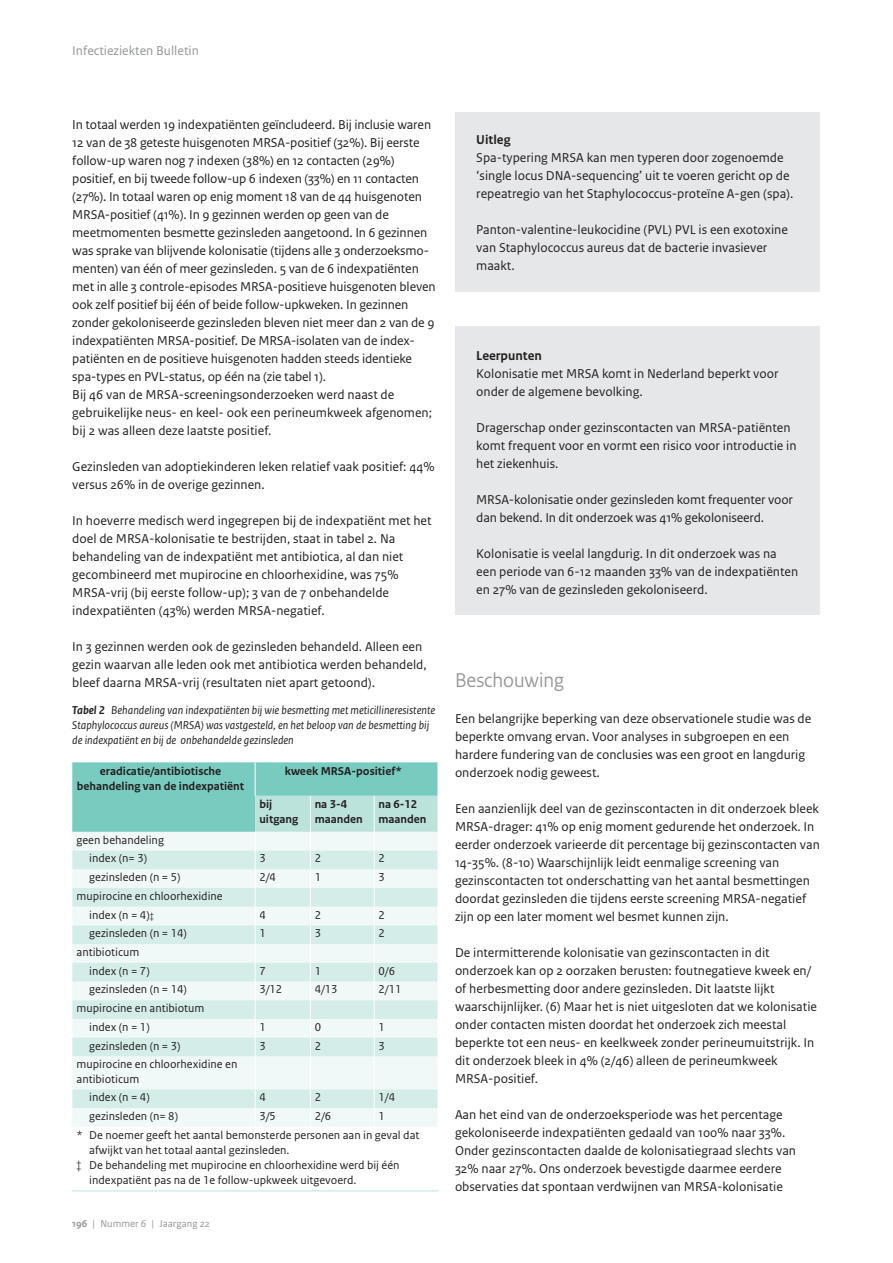
<style>
.page{position:relative;width:893px;height:1263px;background:#fff}
.page>*{position:absolute;margin:0;border:0;box-sizing:border-box;transform-origin:0 0}
.t1{font:21px "Rijksoverheid Sans Heading";color:#939598}
.t2{font:13.5px/18px "Rijksoverheid Sans Text";color:#231f20}
.t3{font:13.5px "Rijksoverheid Sans Text";color:#939598}
.t4{font:700 13.5px "Rijksoverheid Sans Text";color:#231f20}
.t5{font:12px/18.8px "Rijksoverheid Sans Text";color:#231f20}
.t6{font:italic 12px/15px "Rijksoverheid Sans Text";color:#231f20}
.t7{font:700 12px/15px "Rijksoverheid Sans Text";color:#231f20}
.t8{font:10.5px "Rijksoverheid Sans Text";color:#939598}
.s1{font-weight:700}
</style>
<div class="page">
<div style="left:455px;top:112px;width:365px;height:179px;background:#e6e7e9"></div>
<div style="left:455px;top:327px;width:365px;height:288px;background:#e6e7e9"></div>
<div style="left:72px;top:1108px;width:365px;height:19px;background:#f0f9f7"></div>
<svg style="left:72px;top:1056px;width:366px;height:52px;fill:#f0f9f7"></svg>
<hr style="left:310px;top:1056px;width:1px;height:33px;background:#fff">
<svg style="left:310px;top:1089px;width:1px;height:38px"></svg>
<hr style="left:374px;top:1056px;width:1px;height:33px;background:#fff">
<svg style="left:374px;top:1089px;width:1px;height:38px"></svg>
<svg style="left:72px;top:762px;width:366px;height:294px"></svg>
<hr style="left:255px;top:1056px;width:1px;height:33px;background:#fff">
<svg style="left:255px;top:1089px;width:1px;height:38px"></svg>
<hr style="left:72px;top:1190px;width:183px;height:1px;background:#bce2dc">
<hr style="left:255px;top:1190px;width:55px;height:1px;background:#bce2dc">
<hr style="left:310px;top:1190px;width:64px;height:1px;background:#bce2dc">
<hr style="left:374px;top:1190px;width:64px;height:1px;background:#bce2dc">
<p class="t3" style="left:72px;top:43px;width:128px">Infectieziekten Bulletin</p>
<p class="t2" style="left:72px;top:115px;width:365px">In totaal werden 19 indexpatiënten geïncludeerd. Bij inclusie waren 12 van de 38 geteste huisgenoten MRSA-positief (32%). Bij eerste follow-up waren nog 7 indexen (38%) en 12 contacten (29%) positief, en bij tweede follow-up 6 indexen (33%) en 11 contacten (27%). In totaal waren op enig moment 18 van de 44 huisgenoten MRSA-positief (41%). In 9 gezinnen werden op geen van de meetmomenten besmette gezinsleden aangetoond. In 6 gezinnen was sprake van blijvende kolonisatie (tijdens alle 3 onderzoeksmo&shy;menten) van één of meer gezinsleden. 5 van de 6 indexpatiënten met in alle 3 controle-episodes MRSA-positieve huisgenoten bleven ook zelf positief bij één of beide follow-upkweken. In gezinnen zonder gekoloniseerde gezinsleden bleven niet meer dan 2 van de 9 indexpatiënten MRSA-positief. De MRSA-isolaten van de index&shy;patiënten en de positieve huisgenoten hadden steeds identieke spa-types en PVL-status, op één na (zie tabel 1).<br>Bij 46 van de MRSA-screeningsonderzoeken werd naast de gebruikelijke neus- en keel- ook een perineumkweek afgenomen; bij 2 was alleen deze laatste positief.</p>
<p class="t2" style="left:72px;top:457px;width:364px">Gezinsleden van adoptiekinderen leken relatief vaak positief: 44% versus 26% in de overige gezinnen.</p>
<p class="t2" style="left:72px;top:511px;width:361px">In hoeverre medisch werd ingegrepen bij de indexpatiënt met het doel de MRSA-kolonisatie te bestrijden, staat in tabel 2. Na behandeling van de indexpatiënt met antibiotica, al dan niet gecombineerd met mupirocine en chloorhexidine, was 75% MRSA-vrij (bij eerste follow-up); 3 van de 7 onbehandelde indexpatiënten (43%) werden MRSA-negatief.</p>
<p class="t2" style="left:72px;top:637px;width:356px">In 3 gezinnen werden ook de gezinsleden behandeld. Alleen een gezin waarvan alle leden ook met antibiotica werden behandeld, bleef daarna MRSA-vrij (resultaten niet apart getoond).</p>
<p class="t6" style="left:72px;top:703px;width:364px"><span class="s1">Tabel 2</span> Behandeling van indexpatiënten bij wie besmetting met meticillineresistente<br>Staphylococcus aureus (MRSA) was vastgesteld, en het beloop van de besmetting bij de indexpatiënt en bij de onbehandelde gezinsleden</p>
<p class="t7" style="left:77px;top:764px;width:169px;text-align:center">eradicatie/antibiotische behandeling van de indexpatiënt</p>
<p class="t7" style="left:285px;top:764px;width:119px">kweek MRSA-positief*</p>
<p class="t7" style="left:259px;top:797px;width:40px">bij uitgang</p>
<p class="t7" style="left:315px;top:797px;width:50px">na 3-4 maanden</p>
<p class="t7" style="left:378px;top:797px;width:50px">na 6-12 maanden</p>
<p class="t5" style="left:77px;top:831px;width:89px;text-align:center">geen behandeling index (n= 3)</p>
<p class="t5" style="left:259px;top:849px;width:8px">3</p>
<p class="t5" style="left:315px;top:849px;width:8px">2</p>
<p class="t5" style="left:378px;top:849px;width:8px">2</p>
<p class="t5" style="left:89px;top:868px;width:93px">gezinsleden (n = 5)</p>
<p class="t5" style="left:259px;top:868px;width:18px">2/4</p>
<p class="t5" style="left:315px;top:868px;width:8px">1</p>
<p class="t5" style="left:378px;top:868px;width:8px">3</p>
<p class="t5" style="left:89px;top:887px;width:135px;text-indent:-13px">mupirocine en chloorhexidine index (n = 4)‡</p>
<p class="t5" style="left:259px;top:905px;width:8px">4</p>
<p class="t5" style="left:315px;top:905px;width:8px">2</p>
<p class="t5" style="left:378px;top:905px;width:8px">2</p>
<p class="t5" style="left:89px;top:924px;width:99px">gezinsleden (n = 14)</p>
<p class="t5" style="left:259px;top:924px;width:8px">1</p>
<p class="t5" style="left:315px;top:924px;width:8px">3</p>
<p class="t5" style="left:378px;top:924px;width:8px">2</p>
<p class="t5" style="left:89px;top:943px;width:62px;text-indent:-13px">antibioticum index (n = 7)</p>
<p class="t5" style="left:259px;top:962px;width:8px">7</p>
<p class="t5" style="left:315px;top:962px;width:8px">1</p>
<p class="t5" style="left:378px;top:962px;width:18px">0/6</p>
<p class="t5" style="left:89px;top:980px;width:99px">gezinsleden (n = 14)</p>
<p class="t5" style="left:259px;top:980px;width:24px">3/12</p>
<p class="t5" style="left:315px;top:980px;width:24px">4/13</p>
<p class="t5" style="left:378px;top:980px;width:24px">2/11</p>
<p class="t5" style="left:89px;top:999px;width:117px;text-indent:-13px">mupirocine en antibiotum index (n = 1)</p>
<p class="t5" style="left:259px;top:1018px;width:8px">1</p>
<p class="t5" style="left:315px;top:1018px;width:8px">0</p>
<p class="t5" style="left:378px;top:1018px;width:8px">1</p>
<p class="t5" style="left:89px;top:1036px;width:93px">gezinsleden (n = 3)</p>
<p class="t5" style="left:259px;top:1036px;width:8px">3</p>
<p class="t5" style="left:315px;top:1036px;width:8px">2</p>
<p class="t5" style="left:378px;top:1036px;width:8px">3</p>
<p class="t5" style="left:77px;top:1057px;width:162px;line-height:15px">mupirocine en chloorhexidine en antibioticum</p>
<p class="t5" style="left:89px;top:1088px;width:62px">index (n = 4)</p>
<p class="t5" style="left:259px;top:1088px;width:8px">4</p>
<p class="t5" style="left:315px;top:1088px;width:8px">2</p>
<p class="t5" style="left:378px;top:1088px;width:18px">1/4</p>
<p class="t5" style="left:89px;top:1107px;width:90px">gezinsleden (n= 8)</p>
<p class="t5" style="left:259px;top:1107px;width:18px">3/5</p>
<p class="t5" style="left:315px;top:1107px;width:18px">2/6</p>
<p class="t5" style="left:77px;top:1107px;width:344px;line-height:19.2px;text-indent:302px">1<br>* De noemer geeft het aantal bemonsterde personen aan in geval dat</p>
<p class="t5" style="left:89px;top:1141px;width:202px">afwijkt van het totaal aantal gezinsleden.</p>
<p class="t5" style="left:77px;top:1156px;width:325px">‡ De behandeling met mupirocine en chloorhexidine werd bij één</p>
<p class="t5" style="left:89px;top:1171px;width:269px">indexpatiënt pas na de 1e follow-upkweek uitgevoerd.</p>
<p class="t8" style="left:72px;top:1217px;width:139px"><span class="s1">196</span> | Nummer 6 | Jaargang 22</p>
<p class="t4" style="left:476px;top:132px;width:36px">Uitleg</p>
<p class="t2" style="left:476px;top:149px;width:319px">Spa-typering MRSA kan men typeren door zogenoemde ‘single locus DNA-sequencing’ uit te voeren gericht op de repeatregio van het Staphylococcus-proteïne A-gen (spa).</p>
<p class="t2" style="left:476px;top:221px;width:313px">Panton-valentine-leukocidine (PVL) PVL is een exotoxine van Staphylococcus aureus dat de bacterie invasiever maakt.</p>
<p class="t4" style="left:476px;top:348px;width:67px">Leerpunten</p>
<p class="t2" style="left:476px;top:365px;width:304px">Kolonisatie met MRSA komt in Nederland beperkt voor onder de algemene bevolking.</p>
<p class="t2" style="left:476px;top:419px;width:322px">Dragerschap onder gezinscontacten van MRSA-patiënten komt frequent voor en vormt een risico voor introductie in het ziekenhuis.</p>
<p class="t2" style="left:476px;top:491px;width:318px">MRSA-kolonisatie onder gezinsleden komt frequenter voor dan bekend. In dit onderzoek was 41% gekoloniseerd.</p>
<p class="t2" style="left:476px;top:545px;width:323px">Kolonisatie is veelal langdurig. In dit onderzoek was na een periode van 6-12 maanden 33% van de indexpatiënten en 27% van de gezinsleden gekoloniseerd.</p>
<h1 class="t1" style="left:455px;top:668px;width:111px">Beschouwing</h1>
<p class="t2" style="left:455px;top:709px;width:358px">Een belangrijke beperking van deze observationele studie was de beperkte omvang ervan. Voor analyses in subgroepen en een hardere fundering van de conclusies was een groot en langdurig onderzoek nodig geweest.</p>
<p class="t2" style="left:455px;top:799px;width:366px">Een aanzienlijk deel van de gezinscontacten in dit onderzoek bleek MRSA-drager: 41% op enig moment gedurende het onderzoek. In eerder onderzoek varieerde dit percentage bij gezinscontacten van 14-35%. (8-10) Waarschijnlijk leidt eenmalige screening van gezinscontacten tot onderschatting van het aantal besmettingen doordat gezinsleden die tijdens eerste screening MRSA-negatief zijn op een later moment wel besmet kunnen zijn.</p>
<p class="t2" style="left:455px;top:943px;width:364px">De intermitterende kolonisatie van gezinscontacten in dit onderzoek kan op 2 oorzaken berusten: foutnegatieve kweek en/ of herbesmetting door andere gezinsleden. Dit laatste lijkt waarschijnlijker. (6) Maar het is niet uitgesloten dat we kolonisatie onder contacten misten doordat het onderzoek zich meestal beperkte tot een neus- en keelkweek zonder perineumuitstrijk. In dit onderzoek bleek in 4% (2/46) alleen de perineumkweek MRSA-positief.</p>
<p class="t2" style="left:455px;top:1105px;width:343px">Aan het eind van de onderzoeksperiode was het percentage gekoloniseerde indexpatiënten gedaald van 100% naar 33%.<br>Onder gezinscontacten daalde de kolonisatiegraad slechts van 32% naar 27%. Ons onderzoek bevestigde daarmee eerdere observaties dat spontaan verdwijnen van MRSA-kolonisatie</p>
</div>
